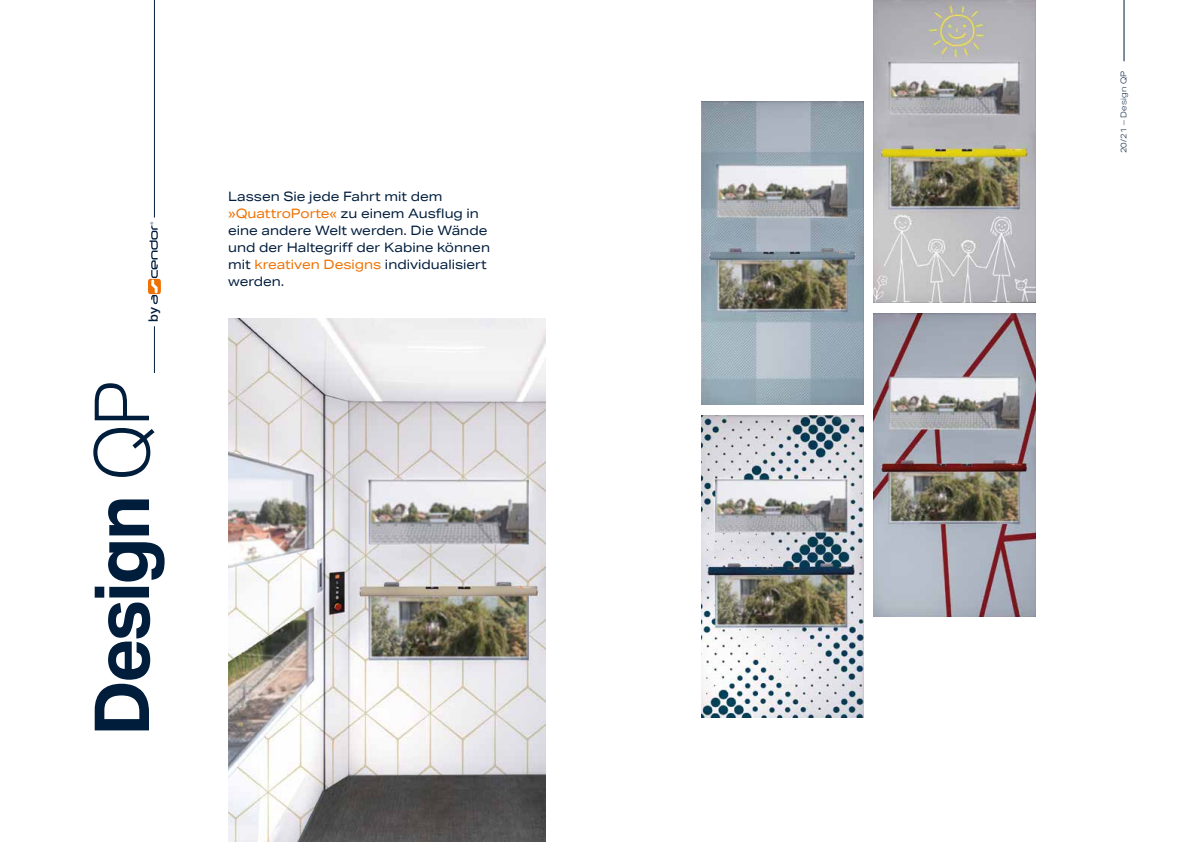
<style>
.page{position:relative;width:1191px;height:842px;background:#fff}
.page>*{position:absolute;margin:0;border:0;box-sizing:border-box;transform-origin:0 0}
.t1{font:700 76px "Aktiv Grotesk";letter-spacing:-.035em;color:#001d3c}
.t2{font:13px/17px "Aktiv Grotesk Ex";color:#001d3c}
.t3{font:500 12.9px "Aktiv Grotesk";color:#001d3c}
.t4{font:300 8px "Aktiv Grotesk Ex";letter-spacing:.02em;color:#001d3c}
.s1{font-weight:300}
.s2{color:#ee7203}
</style>
<div class="page">
<hr style="left:154px;top:0;width:1px;height:218px;background:#001d3c">
<hr style="left:154px;top:326px;width:1px;height:47px;background:#001d3c">
<svg style="left:148px;top:222px;width:13px;height:82px"></svg>
<hr style="left:1123px;top:0;width:1px;height:61px;background:#001d3c">
<img style="left:228px;top:319px;width:317px;height:523px">
<img style="left:702px;top:415px;width:161px;height:303px">
<img style="left:874px;top:314px;width:161px;height:302px">
<img style="left:702px;top:102px;width:161px;height:302px">
<img style="left:874px;top:0;width:161px;height:302px">
<p class="t3" style="left:146px;top:321px;width:16px;rotate:-90deg">by</p>
<h1 class="t1" style="left:78px;top:736px;width:358px;rotate:-90deg">Design <span class="s1">QP</span></h1>
<p class="t2" style="left:228px;top:188px;width:263px">Lassen Sie jede Fahrt mit dem <span class="s2">»QuattroPorte«</span> zu einem Ausflug in eine andere Welt werden. Die Wände und der Haltegriff der Kabine können mit <span class="s2">kreativen Designs</span> individualisiert werden.</p>
<p class="t4" style="left:1119px;top:153px;width:84px;rotate:-90deg">20/21 – Design QP</p>
</div>
